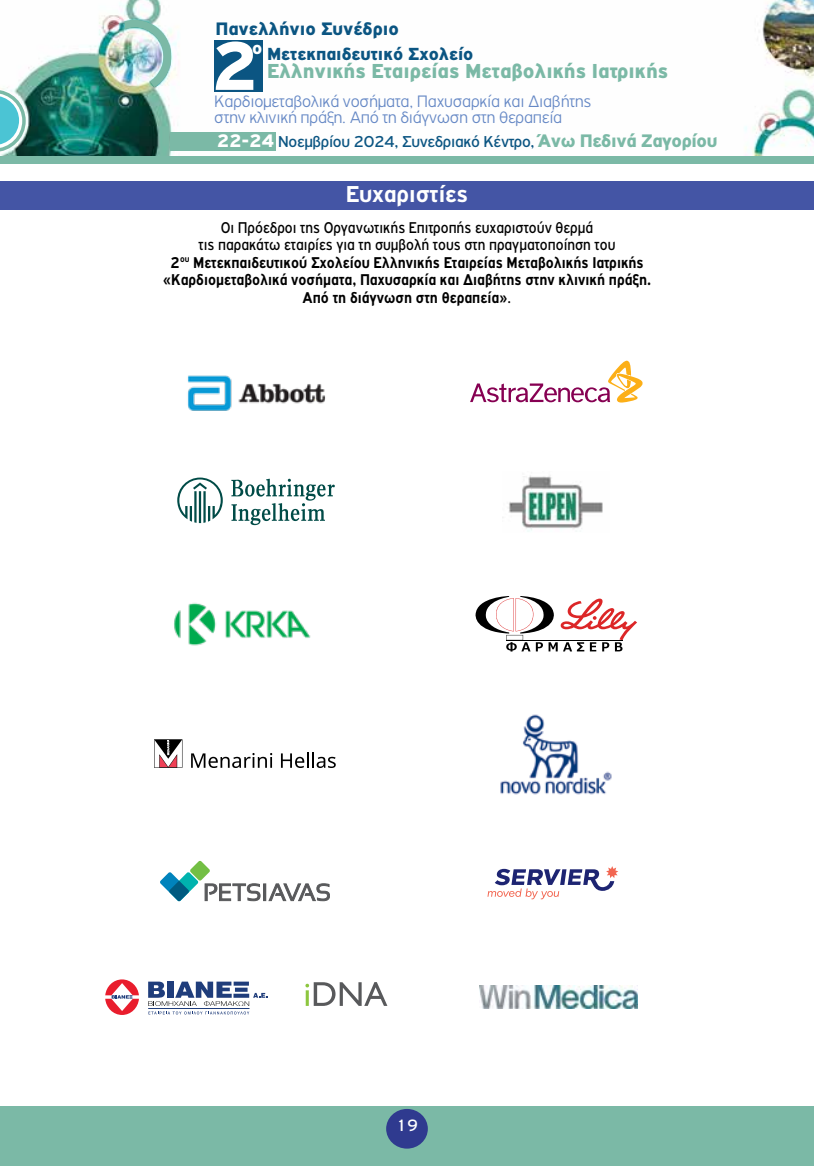
<style>
.page{position:relative;width:814px;height:1166px;background:#fff}
.page>*{position:absolute;margin:0;border:0;box-sizing:border-box;transform-origin:0 0}
.t1{font:900 73.15px "PF Highway Gothic";color:#fff}
.t2{font:700 24.5px "PF Highway Gothic";color:#fff}
.t3{font:900 21.53px "PF Highway Gothic";color:#7bb9a6}
.t4{font:900 19.25px "PF Highway Gothic";color:#0b5582}
.t5{font:900 18.72px "PF Highway Gothic";color:#0b5582}
.t6{font:900 18.72px "PF Highway Gothic";color:#fff}
.t7{font:300 17.68px/16.4px "PF Highway Gothic";letter-spacing:-.015em;color:#6588c5}
.t8{font:17.5px "PF Highway Gothic";color:#fff}
.t9{font:16.8px "PF Highway Gothic";letter-spacing:-.02em;color:#0b5582}
.t10{font:700 16.62px/17.5px "PF Highway Gothic";color:#000;text-align:center;scale:.9 1}
.s1{font-weight:900;font-size:19.25px;color:#fff}
.s2{font-weight:900;font-size:19.25px;color:#7bb9a6}
.s3{font-weight:400}
</style>
<div class="page">
<img style="left:0;top:0;width:814px;height:156px">
<div style="left:0;top:1106px;width:814px;height:60px;background:#7bb9a6"></div>
<div style="left:0;top:156px;width:814px;height:8px;background:#7bb9a6"></div>
<div style="left:170px;top:132px;width:106px;height:19px;background:#7bb9a6"></div>
<img style="left:124px;top:20px;width:47px;height:67px">
<svg style="left:0;top:84px;width:26px;height:68px"></svg>
<div style="left:214px;top:40px;width:49px;height:51px;background:#0b5582"></div>
<div style="left:386px;top:1109px;width:42px;height:39px;background:#2f3a8f;border-radius:50%"></div>
<div style="left:0;top:181px;width:814px;height:29px;background:#4455a5"></div>
<img style="left:187px;top:375px;width:139px;height:36px">
<svg style="left:470px;top:361px;width:172px;height:41px"></svg>
<svg style="left:177px;top:477px;width:46px;height:46px"></svg>
<svg style="left:231px;top:479px;width:104px;height:46px"></svg>
<img style="left:502px;top:475px;width:101px;height:57px">
<img style="left:174px;top:603px;width:137px;height:43px">
<svg style="left:475px;top:596px;width:162px;height:55px"></svg>
<svg style="left:154px;top:739px;width:28px;height:29px"></svg>
<svg style="left:191px;top:753px;width:81px;height:15px"></svg>
<svg style="left:281px;top:752px;width:55px;height:16px"></svg>
<img style="left:500px;top:714px;width:112px;height:81px">
<div style="left:263px;top:884px;width:3px;height:17px;border:1px solid #58595b"></div>
<svg style="left:268px;top:883px;width:62px;height:18px"></svg>
<svg style="left:160px;top:861px;width:100px;height:40px"></svg>
<svg style="left:487px;top:866px;width:131px;height:33px"></svg>
<svg style="left:105px;top:979px;width:34px;height:36px"></svg>
<svg style="left:148px;top:981px;width:119px;height:33px"></svg>
<hr style="left:148px;top:1008px;width:101px;height:1px;background:#1f3d7b">
<svg style="left:305px;top:982px;width:82px;height:24px"></svg>
<img style="left:479px;top:985px;width:158px;height:24px">
<p class="t4" style="left:215px;top:18px;width:185px">Πανελλήνιο Συνέδριο</p>
<h1 class="t1" style="left:211px;top:25px;width:50px">2</h1>
<p class="t6" style="left:252px;top:38px;width:12px">ο</p>
<p class="t7" style="left:214px;top:93px;width:378px">Kαρδιομεταβολικά νοσήματα, Παχυσαρκία και Διαβήτης στην κλινική πράξη. Από τη διάγνωση στη θεραπεία</p>
<p class="t5" style="left:267px;top:43px;width:208px">Μετεκπαιδευτικό Σχολείο</p>
<p class="t3" style="left:267px;top:59px;width:402px">Ελληνικής Εταιρείας Μεταβολικής Ιατρικής</p>
<p class="t9" style="left:217px;top:133px;width:502px"><span class="s1">22-24</span> Νοεμβρίου 2024, Συνεδριακό Κέντρο, <span class="s2">Άνω Πεδινά Ζαγορίου</span></p>
<h2 class="t2" style="left:346px;top:181px;width:124px">Ευχαριστίες</h2>
<p class="t10" style="left:163px;top:218px;width:544px"><span class="s3">Oι Πρόεδροι της Οργανωτικής Επιτροπής ευχαριστούν θερμά<br>τις παρακάτω εταιρίες για τη συμβολή τους στη πραγματοποίηση του<br></span>2<sup>ου</sup> Μετεκπαιδευτικού Σχολείου Ελληνικής Εταιρείας Μεταβολικής Ιατρικής «Kαρδιομεταβολικά νοσήματα, Παχυσαρκία και Διαβήτης στην κλινική πράξη.<br>Από τη διάγνωση στη θεραπεία»<span class="s3">.</span></p>
<p class="t8" style="left:396px;top:1116px;width:24px">19</p>
</div>
